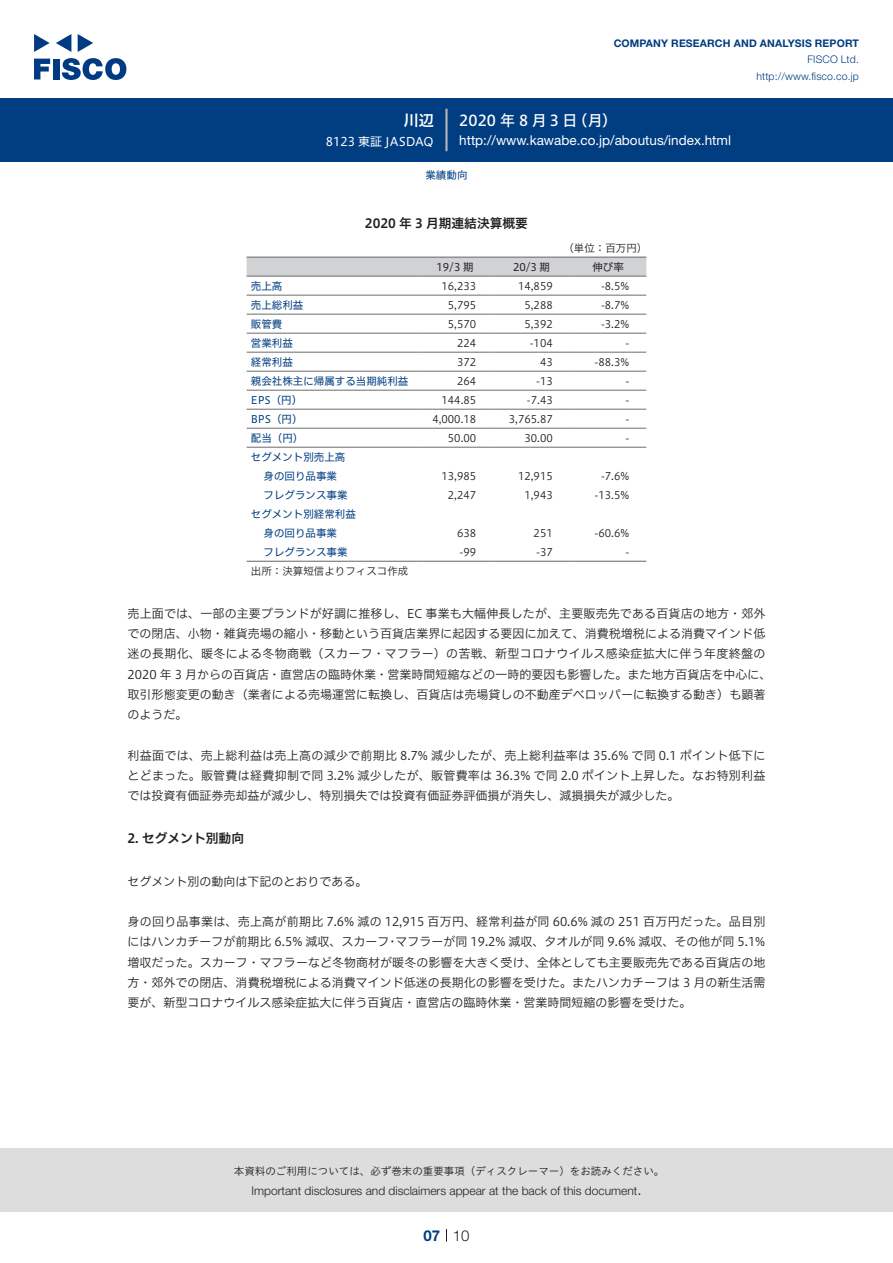
<style>
.page{position:relative;width:893px;height:1263px;background:#fff}
.page>*{position:absolute;margin:0;border:0;box-sizing:border-box;transform-origin:0 0}
.t1{font:15px "Hiragino UD Sans F Std N W5";letter-spacing:.215em;color:#fff}
.t2{font:300 15px "Helvetica Neue LT Std";color:#231f20}
.t3{font:15px "Hiragino UD Sans F Std N W6";color:#fff}
.t4{font:700 15px "Helvetica Neue LT Std";color:#003d81}
.t5{font:13.5px "Helvetica Neue LT Std";color:#fff}
.t6{font:12.75px "Hiragino UD Sans F Std N W6";color:#231f20}
.t7{font:12px/20.2px "Hiragino UD Sans F Std N W3";letter-spacing:.005em;color:#231f20}
.t8{font:300 12px "Helvetica Neue LT Std";color:#231f20}
.t9{font:12px "Hiragino UD Sans F Std N W4";color:#fff}
.t10{font:10.5px "Hiragino UD Sans F Std N W3";color:#231f20}
.t11{font:10.5px/19px "Hiragino UD Sans F Std N W4";color:#003d81}
.t12{font:10.5px "Hiragino UD Sans Std W3";color:#231f20}
.t13{font:700 10.5px "Helvetica Neue LT Std";letter-spacing:.015em;color:#003d81}
.t14{font:300 10.5px/16.5px "Helvetica Neue LT Std";letter-spacing:.015em;color:#003d81;text-align:right}
.t15{font:10.5px "Hiragino UD Sans F Std N W4";color:#231f20}
</style>
<div class="page">
<div style="left:0;top:1148px;width:893px;height:64px;background:#ddd"></div>
<svg style="left:34px;top:59px;width:16px;height:20px"></svg>
<div style="left:53px;top:59px;width:6px;height:20px;background:#003a83"></div>
<svg style="left:62px;top:58px;width:64px;height:22px"></svg>
<svg style="left:34px;top:34px;width:16px;height:18px"></svg>
<svg style="left:78px;top:34px;width:15px;height:18px"></svg>
<svg style="left:56px;top:34px;width:15px;height:18px"></svg>
<div style="left:0;top:98px;width:893px;height:64px;background:#003d81"></div>
<hr style="left:445px;top:109px;width:3px;height:42px;background:#b5b5b6">
<svg style="left:446px;top:1229px;width:1px;height:13px"></svg>
<div style="left:247px;top:258px;width:399px;height:18px;background:#d1d2d4"></div>
<hr style="left:247px;top:276px;width:170px;height:1px;background:#6c6d70">
<hr style="left:417px;top:276px;width:76px;height:1px;background:#6c6d70">
<hr style="left:493px;top:276px;width:77px;height:1px;background:#6c6d70">
<hr style="left:570px;top:276px;width:76px;height:1px;background:#6c6d70">
<hr style="left:247px;top:295px;width:170px;height:1px;background:#6c6d70">
<hr style="left:417px;top:295px;width:76px;height:1px;background:#6c6d70">
<hr style="left:493px;top:295px;width:77px;height:1px;background:#6c6d70">
<hr style="left:570px;top:295px;width:76px;height:1px;background:#6c6d70">
<hr style="left:247px;top:314px;width:170px;height:1px;background:#6c6d70">
<hr style="left:417px;top:314px;width:76px;height:1px;background:#6c6d70">
<hr style="left:493px;top:314px;width:77px;height:1px;background:#6c6d70">
<hr style="left:570px;top:314px;width:76px;height:1px;background:#6c6d70">
<hr style="left:247px;top:333px;width:170px;height:1px;background:#6c6d70">
<hr style="left:417px;top:333px;width:76px;height:1px;background:#6c6d70">
<hr style="left:493px;top:333px;width:77px;height:1px;background:#6c6d70">
<hr style="left:570px;top:333px;width:76px;height:1px;background:#6c6d70">
<hr style="left:247px;top:352px;width:170px;height:1px;background:#6c6d70">
<hr style="left:417px;top:352px;width:76px;height:1px;background:#6c6d70">
<hr style="left:493px;top:352px;width:77px;height:1px;background:#6c6d70">
<hr style="left:570px;top:352px;width:76px;height:1px;background:#6c6d70">
<hr style="left:247px;top:371px;width:170px;height:1px;background:#6c6d70">
<hr style="left:417px;top:371px;width:76px;height:1px;background:#6c6d70">
<hr style="left:493px;top:371px;width:77px;height:1px;background:#6c6d70">
<hr style="left:570px;top:371px;width:76px;height:1px;background:#6c6d70">
<hr style="left:247px;top:390px;width:170px;height:1px;background:#6c6d70">
<hr style="left:417px;top:390px;width:76px;height:1px;background:#6c6d70">
<hr style="left:493px;top:390px;width:77px;height:1px;background:#6c6d70">
<hr style="left:570px;top:390px;width:76px;height:1px;background:#6c6d70">
<hr style="left:247px;top:409px;width:170px;height:1px;background:#6c6d70">
<hr style="left:417px;top:409px;width:76px;height:1px;background:#6c6d70">
<hr style="left:493px;top:409px;width:77px;height:1px;background:#6c6d70">
<hr style="left:570px;top:409px;width:76px;height:1px;background:#6c6d70">
<hr style="left:247px;top:428px;width:170px;height:1px;background:#6c6d70">
<hr style="left:417px;top:428px;width:76px;height:1px;background:#6c6d70">
<hr style="left:493px;top:428px;width:77px;height:1px;background:#6c6d70">
<hr style="left:570px;top:428px;width:76px;height:1px;background:#6c6d70">
<hr style="left:247px;top:447px;width:170px;height:1px;background:#6c6d70">
<hr style="left:417px;top:447px;width:76px;height:1px;background:#6c6d70">
<hr style="left:493px;top:447px;width:77px;height:1px;background:#6c6d70">
<hr style="left:570px;top:447px;width:76px;height:1px;background:#6c6d70">
<hr style="left:247px;top:257px;width:170px;height:1px;background:#6c6d70">
<hr style="left:417px;top:257px;width:76px;height:1px;background:#6c6d70">
<hr style="left:493px;top:257px;width:77px;height:1px;background:#6c6d70">
<hr style="left:570px;top:257px;width:76px;height:1px;background:#6c6d70">
<hr style="left:247px;top:561px;width:170px;height:1px;background:#6c6d70">
<hr style="left:417px;top:561px;width:76px;height:1px;background:#6c6d70">
<hr style="left:493px;top:561px;width:77px;height:1px;background:#6c6d70">
<hr style="left:570px;top:561px;width:76px;height:1px;background:#6c6d70">
<p class="t3" style="left:404px;top:109px;width:31px">川辺</p>
<p class="t9" style="left:326px;top:132px;width:109px">8123 東証 JASDAQ</p>
<p class="t13" style="left:614px;top:37px;width:247px">COMPANY RESEARCH AND ANALYSIS REPORT</p>
<p class="t14" style="left:756px;top:51px;width:104px">FISCO Ltd. http://www.fisco.co j p.</p>
<p class="t1" style="left:459px;top:109px;width:120px">2020年8月3日</p>
<p class="t1" style="left:573px;top:109px;width:46px">（月(</p>
<p class="t5" style="left:459px;top:132px;width:273px">http://www.kawabe.co j p. /aboutus/index.html</p>
<p class="t11" style="left:425px;top:165px;width:43px">業績動向</p>
<p class="t6" style="left:365px;top:214px;width:165px">2020 年 3 月期連結決算概要</p>
<p class="t15" style="left:436px;top:259px;width:39px">19/3 期</p>
<p class="t15" style="left:513px;top:259px;width:39px">20/3 期</p>
<p class="t10" style="left:563px;top:240px;width:85px">（単位：百万円(</p>
<p class="t15" style="left:592px;top:259px;width:33px">伸び率</p>
<p class="t11" style="left:251px;top:276px;width:33px">売上高</p>
<p class="t10" style="left:442px;top:278px;width:36px">16,233</p>
<p class="t10" style="left:518px;top:278px;width:36px">14,859</p>
<p class="t10" style="left:601px;top:278px;width:30px">-8.5%</p>
<p class="t11" style="left:251px;top:295px;width:54px">売上総利益</p>
<p class="t10" style="left:448px;top:297px;width:30px">5,795</p>
<p class="t10" style="left:524px;top:297px;width:30px">5,288</p>
<p class="t10" style="left:601px;top:297px;width:30px">-8.7%</p>
<p class="t11" style="left:251px;top:314px;width:33px">販管費</p>
<p class="t10" style="left:448px;top:316px;width:30px">5,570</p>
<p class="t10" style="left:524px;top:316px;width:30px">5,392</p>
<p class="t10" style="left:601px;top:316px;width:30px">-3.2%</p>
<p class="t11" style="left:251px;top:333px;width:43px">営業利益</p>
<p class="t10" style="left:457px;top:335px;width:21px">224</p>
<p class="t10" style="left:530px;top:335px;width:25px">-104</p>
<p class="t10" style="left:625px;top:335px;width:5px">-</p>
<p class="t11" style="left:251px;top:352px;width:43px">経常利益</p>
<p class="t10" style="left:457px;top:354px;width:21px">372</p>
<p class="t10" style="left:540px;top:354px;width:14px">43</p>
<p class="t10" style="left:595px;top:354px;width:36px">-88.3%</p>
<p class="t11" style="left:251px;top:371px;width:159px">親会社株主に帰属する当期純利益</p>
<p class="t10" style="left:457px;top:373px;width:21px">264</p>
<p class="t10" style="left:536px;top:373px;width:18px">-13</p>
<p class="t10" style="left:625px;top:373px;width:5px">-</p>
<p class="t11" style="left:251px;top:390px;width:53px">EPS（円(</p>
<p class="t10" style="left:442px;top:392px;width:36px">144.85</p>
<p class="t10" style="left:527px;top:392px;width:27px">-7.43</p>
<p class="t10" style="left:625px;top:392px;width:5px">-</p>
<p class="t11" style="left:251px;top:409px;width:53px">BPS（円(</p>
<p class="t10" style="left:432px;top:411px;width:45px">4,000.18</p>
<p class="t10" style="left:509px;top:411px;width:45px">3,765.87</p>
<p class="t10" style="left:625px;top:411px;width:5px">-</p>
<p class="t11" style="left:251px;top:428px;width:96px">配当（円(<br>セグメント別売上高</p>
<p class="t10" style="left:448px;top:430px;width:30px">50.00</p>
<p class="t10" style="left:524px;top:430px;width:30px">30.00</p>
<p class="t10" style="left:625px;top:430px;width:5px">-</p>
<p class="t11" style="left:264px;top:466px;width:75px">身の回り品事業</p>
<p class="t10" style="left:442px;top:468px;width:36px">13,985</p>
<p class="t10" style="left:518px;top:468px;width:36px">12,915</p>
<p class="t10" style="left:601px;top:468px;width:30px">-7.6%</p>
<p class="t11" style="left:251px;top:485px;width:106px;text-align:center">フレグランス事業<br>セグメント別経常利益</p>
<p class="t10" style="left:448px;top:487px;width:30px">2,247</p>
<p class="t10" style="left:524px;top:487px;width:30px">1,943</p>
<p class="t10" style="left:595px;top:487px;width:36px">-13.5%</p>
<p class="t11" style="left:264px;top:523px;width:75px">身の回り品事業</p>
<p class="t10" style="left:457px;top:525px;width:21px">638</p>
<p class="t10" style="left:534px;top:525px;width:21px">251</p>
<p class="t10" style="left:595px;top:525px;width:36px">-60.6%</p>
<p class="t11" style="left:264px;top:542px;width:85px">フレグランス事業</p>
<p class="t10" style="left:251px;top:563px;width:159px">出所：決算短信よりフィスコ作成</p>
<p class="t7" style="left:128px;top:602px;width:645px">売上面では、一部の主要ブランドが好調に推移し、EC 事業も大幅伸長したが、主要販売先である百貨店の地方・郊外での閉店、小物・雑貨売場の縮小・移動という百貨店業界に起因する要因に加えて、消費税増税による消費マインド低迷の長期化、暖冬による冬物商戦（スカーフ・マフラー）の苦戦、新型コロナウイルス感染症拡大に伴う年度終盤の2020 年 3 月からの百貨店・直営店の臨時休業・営業時間短縮などの一時的要因も影響した。また地方百貨店を中心に、取引形態変更の動き（業者による売場運営に転換し、百貨店は売場貸しの不動産デベロッパーに転換する動き）も顕著のようだ。</p>
<p class="t7" style="left:128px;top:744px;width:639px;text-align:justify">利益面では、売上総利益は売上高の減少で前期比 8.7% 減少したが、売上総利益率は 35.6% で同 0.1 ポイント低下にとどまった。販管費は経費抑制で同 3.2% 減少したが、販管費率は 36.3% で同 2.0 ポイント上昇した。なお特別利益では投資有価証券売却益が減少し、特別損失では投資有価証券評価損が消失し、減損損失が減少した。</p>
<p class="t6" style="left:128px;top:828px;width:118px">2. セグメント別動向</p>
<p class="t7" style="left:128px;top:870px;width:241px">セグメント別の動向は下記のとおりである。</p>
<p class="t7" style="left:128px;top:911px;width:639px;text-align:right">身の回り品事業は、売上高が前期比 7.6% 減の 12,915 百万円、経常利益が同 60.6% 減の 251 百万円だった。品目別マフラーが同 19.2% 減収、タオルが同 9.6% 減収、その他が同 5.1%</p>
<p class="t10" style="left:536px;top:544px;width:18px">-37</p>
<p class="t10" style="left:460px;top:544px;width:18px">-99</p>
<p class="t10" style="left:625px;top:544px;width:5px">-</p>
<p class="t7" style="left:128px;top:931px;width:639px">にはハンカチーフが前期比 6.5% 減収、スカーフ<br>増収だった。スカーフ・マフラーなど冬物商材が暖冬の影響を大きく受け、全体としても主要販売先である百貨店の地方・郊外での閉店、消費税増税による消費マインド低迷の長期化の影響を受けた。またハンカチーフは 3 月の新生活需要が、新型コロナウイルス感染症拡大に伴う百貨店・直営店の臨時休業・営業時間短縮の影響を受けた。</p>
<p class="t7" style="left:386px;top:931px;width:13px">・</p>
<p class="t12" style="left:234px;top:1163px;width:432px">本資料のご利用については、必ず巻末の重要事項（ディスクレーマー）をお読みください。</p>
<p class="t2" style="left:637px;top:1180px;width:6px">.</p>
<p class="t8" style="left:251px;top:1183px;width:387px">Important disclosures and disclaimers appear at the back of this document</p>
<p class="t4" style="left:423px;top:1226px;width:18px">07</p>
<p class="t2" style="left:453px;top:1226px;width:18px">10</p>
</div>
